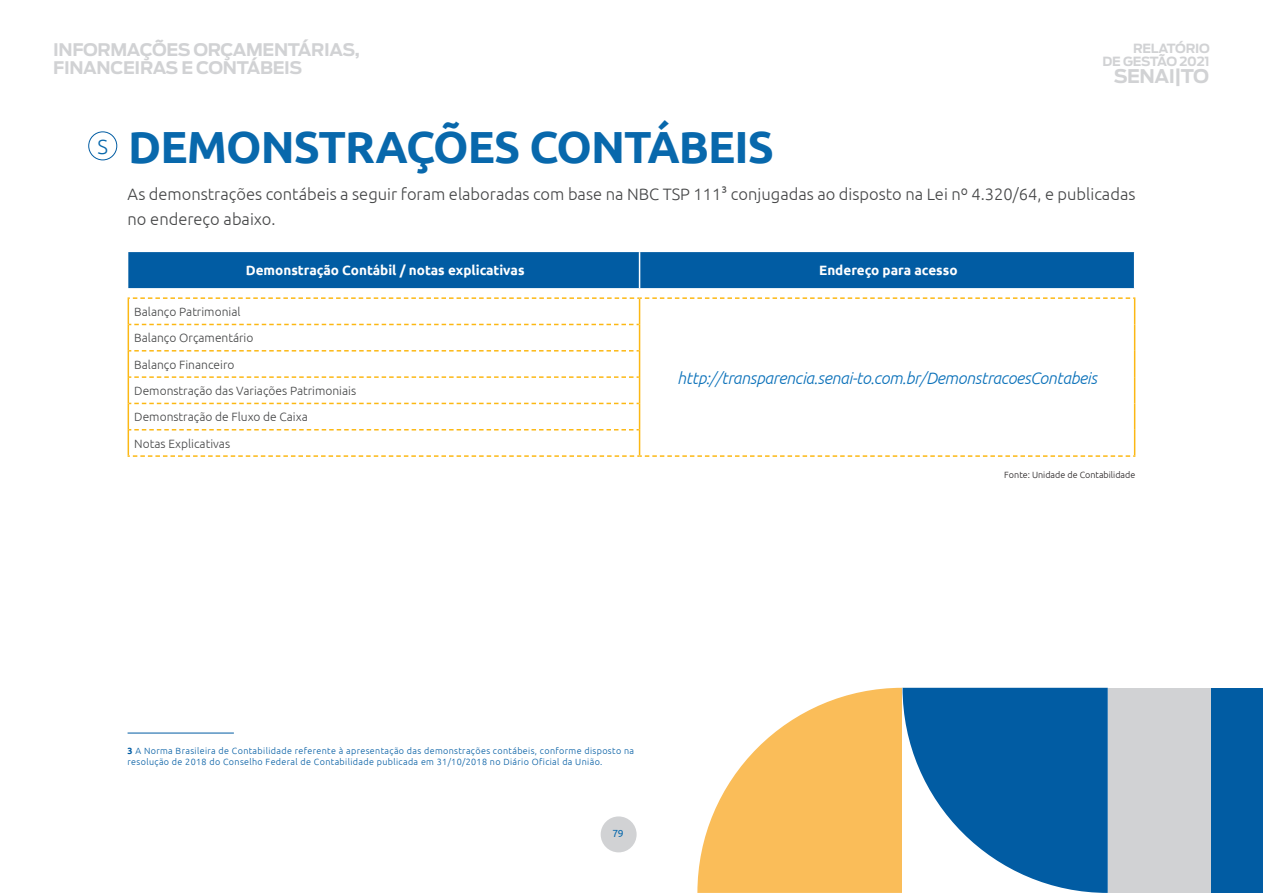
<style>
.page{position:relative;width:1263px;height:893px;background:#fff}
.page>*{position:absolute;margin:0;border:0;box-sizing:border-box;transform-origin:0 0}
.TITULO_1_1{font:700 45px "Ubuntu";letter-spacing:-.02em;color:#0868ac}
.TITULO_1_1-2{font:300 20.4px "Ubuntu";color:#0868ac}
.t1{font:700 18.75px "Antenna";letter-spacing:-.03em;color:#d1d2d4}
.t2{font:700 17.25px "Antenna";letter-spacing:-.02em;color:#d1d2d4}
.TEXTO_CORRIDO{font:300 16.5px/25.5px "Ubuntu";color:#454647}
.t3{font:italic 300 16.5px "Ubuntu";letter-spacing:-.02em;color:#0970b9}
.tabela_head{font:700 13.5px "Ubuntu";color:#fff}
.t4{font:700 12.6px/13px "Antenna";letter-spacing:-.02em;color:#d1d2d4;text-align:right}
.tabela_corpo{font:300 12px "Ubuntu";color:#454647}
.t5{font:10.35px "Ubuntu";color:#0868ac}
.t6{font:300 9px/10.8px "Ubuntu";letter-spacing:.04em;color:#015ca3}
.notas{font:300 9px "Ubuntu";color:#231f20}
.s1{font-weight:700}
</style>
<div class="page">
<div style="left:601px;top:816px;width:36px;height:36px;background:#d1d2d4;border-radius:50%"></div>
<div style="left:88px;top:131px;width:29px;height:29px;border:1px solid #015ca3;border-radius:50%"></div>
<div style="left:128px;top:252px;width:1006px;height:36px;background:#015ca3"></div>
<hr style="left:639px;top:252px;width:1px;height:36px;background:#fff">
<svg style="left:128px;top:297px;width:1007px;height:160px"></svg>
<hr style="left:128px;top:733px;width:106px;height:1px;background:#015ca3">
<div style="left:1211px;top:689px;width:52px;height:204px;background:#015ca3"></div>
<div style="left:1108px;top:688px;width:102px;height:205px;background:#d1d2d4"></div>
<svg style="left:697px;top:688px;width:411px;height:205px"></svg>
<p class="t2" style="left:53px;top:40px;width:308px">INFORMAÇÕES ORÇAMENTÁRIAS,</p>
<p class="t2" style="left:53px;top:58px;width:251px">FINANCEIRAS E CONTÁBEIS</p>
<h3 class="t4" style="left:1102px;top:42px;width:109px">RELATÓRIO<br>DE GESTÃO 2021</h3>
<h3 class="t1" style="left:1114px;top:65px;width:97px">SENAI|TO</h3>
<p class="TITULO_1_1-2" style="left:97px;top:134px;width:12px">S</p>
<p class="TITULO_1_1" style="left:128px;top:120px;width:647px">DEMONSTRAÇÕES CONTÁBEIS</p>
<p class="TEXTO_CORRIDO" style="left:128px;top:181px;width:1009px">As demonstrações contábeis a seguir foram elaboradas com base na NBC TSP 1113 conjugadas ao disposto na Lei nº 4.320/64, e publicadas no endereço abaixo.</p>
<p class="tabela_head" style="left:246px;top:262px;width:280px">Demonstração Contábil / notas explicativas</p>
<p class="tabela_head" style="left:819px;top:262px;width:140px">Endereço para acesso</p>
<p class="tabela_corpo" style="left:134px;top:304px;width:108px">Balanço Patrimonial</p>
<p class="tabela_corpo" style="left:134px;top:331px;width:121px">Balanço Orçamentário</p>
<p class="tabela_corpo" style="left:134px;top:357px;width:102px">Balanço Financeiro</p>
<p class="tabela_corpo" style="left:134px;top:383px;width:223px">Demonstração das Variações Patrimoniais</p>
<p class="tabela_corpo" style="left:134px;top:410px;width:175px">Demonstração de Fluxo de Caixa</p>
<p class="tabela_corpo" style="left:134px;top:436px;width:97px">Notas Explicativas</p>
<p class="t3" style="left:677px;top:368px;width:421px">http://transparencia.senai-to.com.br/DemonstracoesContabeis</p>
<p class="notas" style="left:1004px;top:469px;width:133px">Fonte: Unidade de Contabilidade</p>
<p class="t6" style="left:128px;top:745px;width:508px"><span class="s1">3</span> A Norma Brasileira de Contabilidade referente à apresentação das demonstrações contábeis, conforme disposto na resolução de 2018 do Conselho Federal de Contabilidade publicada em 31/10/2018 no Diário Oficial da União.</p>
<p class="t5" style="left:612px;top:827px;width:13px">79</p>
</div>
